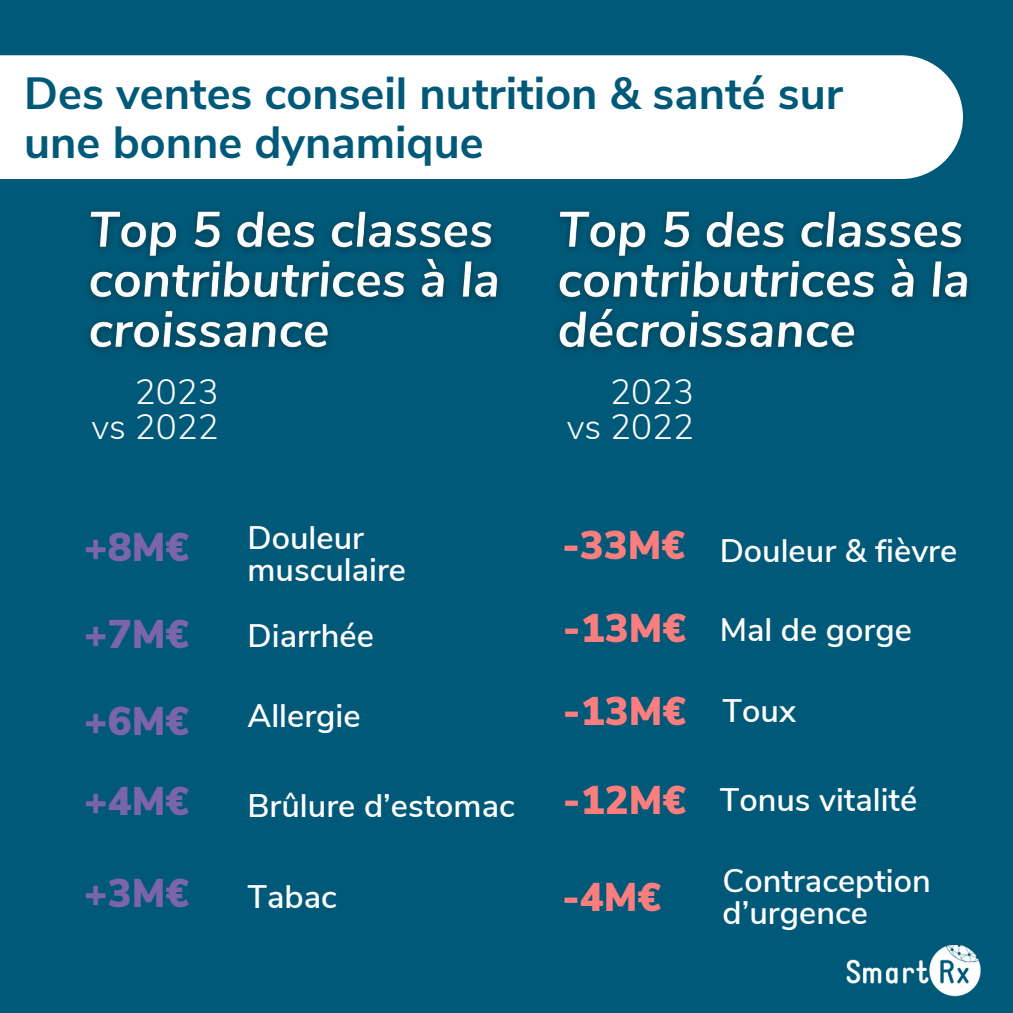
<style>
.page{position:relative;width:1013px;height:1013px;background:#fff}
.page>*{position:absolute;margin:0;border:0;box-sizing:border-box;transform-origin:0 0}
.t1{font:700 45px/48.8px "Nunito Sans";color:#005978}
.t2{font:900 40px "Nunito Sans";color:#7b65a9}
.t3{font:900 40px/83.1px "Nunito Sans";color:#fb7e7e}
.t4{font:300 35px/34.8px "Nunito Sans";color:#fbfcfc;text-align:right}
.t5{font:600 32.5px/31.9px "Nunito Sans";color:#fff}
.s1{font-weight:900;font-size:40px;color:#fb7e7e}
</style>
<div class="page">
<div style="left:0;top:0;width:1012px;height:1012px;background:#005978"></div>
<img style="left:846px;top:945px;width:135px;height:52px">
<div style="left:0;top:55px;width:962px;height:124px;background:#fff"></div>
<img style="left:89px;top:211px;width:410px;height:140px">
<img style="left:558px;top:211px;width:411px;height:140px">
<h1 class="t1" style="left:24px;top:67px;width:820px">Des ventes conseil nutrition &amp; santé sur une bonne dynamique</h1>
<p class="t4" style="left:91px;top:372px;width:129px">2023<br>vs 2022</p>
<p class="t4" style="left:567px;top:372px;width:129px">2023<br>vs 2022</p>
<p class="t2" style="left:84px;top:517px;width:107px">+8M€</p>
<p class="t5" style="left:247px;top:520px;width:160px">Douleur musculaire</p>
<p class="t2" style="left:84px;top:605px;width:107px">+7M€</p>
<p class="t5" style="left:247px;top:617px;width:128px">Diarrhée</p>
<p class="t2" style="left:84px;top:692px;width:107px">+6M€</p>
<p class="t5" style="left:247px;top:698px;width:115px">Allergie</p>
<p class="t5" style="left:562px;top:533px;width:397px"><span class="s1">-33M€</span> Douleur &amp; fièvre</p>
<p class="t3" style="left:563px;top:584px;width:125px">-13M€ -13M€</p>
<p class="t5" style="left:719px;top:612px;width:194px">Mal de gorge</p>
<p class="t5" style="left:722px;top:692px;width:75px">Toux</p>
<p class="t2" style="left:84px;top:771px;width:107px">+4M€</p>
<p class="t5" style="left:247px;top:788px;width:269px">Brûlure d’estomac</p>
<p class="t3" style="left:563px;top:756px;width:125px">-12M€</p>
<p class="t5" style="left:719px;top:781px;width:199px">Tonus vitalité</p>
<p class="t2" style="left:84px;top:863px;width:107px">+3M€</p>
<p class="t5" style="left:247px;top:878px;width:91px">Tabac</p>
<p class="t3" style="left:562px;top:854px;width:101px">-4M€</p>
<p class="t5" style="left:722px;top:862px;width:210px">Contraception d’urgence</p>
</div>
